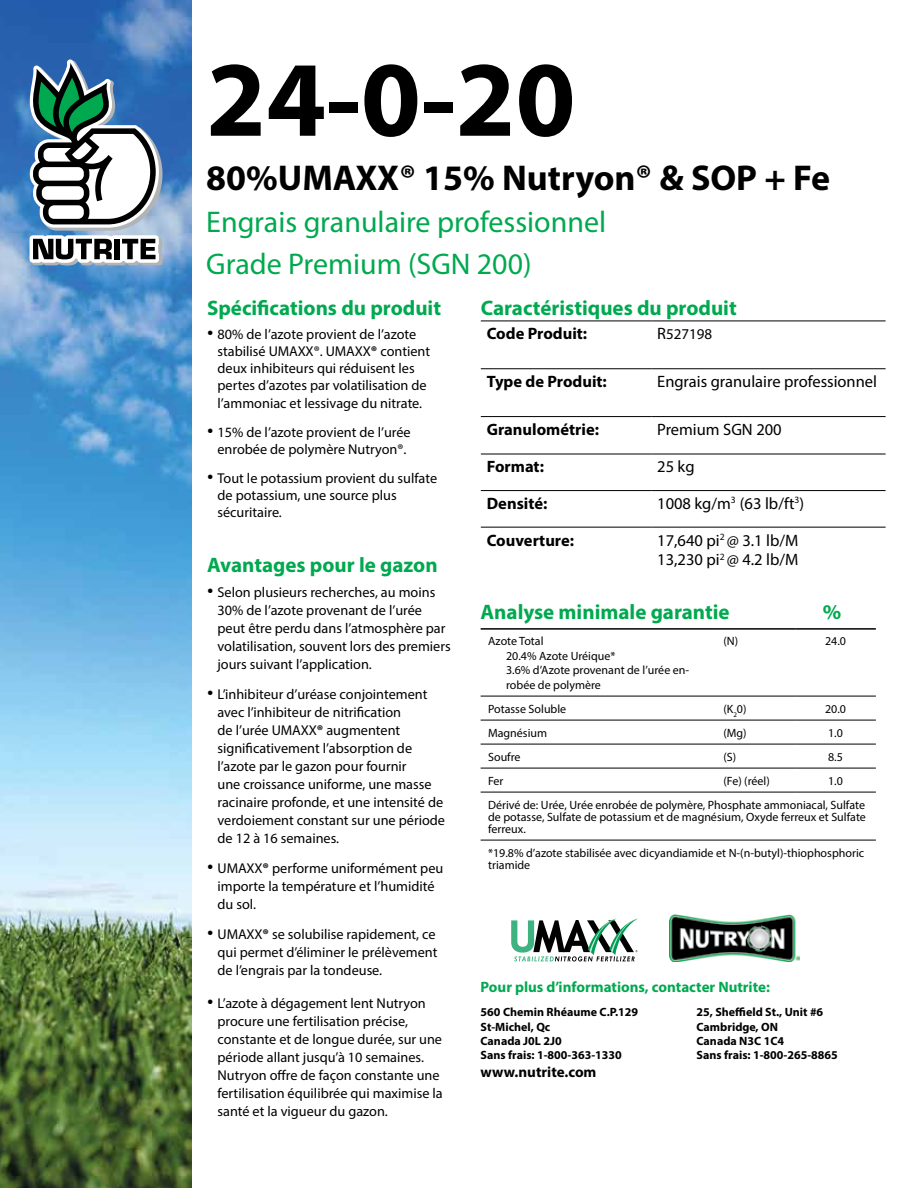
<style>
.page{position:relative;width:918px;height:1188px;background:#fff}
.page>*{position:absolute;margin:0;border:0;box-sizing:border-box;transform-origin:0 0}
.t1{font:700 108px "Myriad Pro";color:#000}
.t2{font:700 36px "Myriad Pro";color:#000}
.t3{font:30px/42px "Myriad Pro";color:#00a94f}
.t4{font:700 21px "Myriad Pro";color:#00a94f}
.t5{font:16.5px/19.8px "Myriad Pro";color:#000}
.t6{font:700 16.5px "Myriad Pro";color:#000}
.t7{font:700 15px "Myriad Pro";color:#00a94f}
.t8{font:700 15px "Myriad Pro";color:#000}
.t9{font:15px "Myriad Pro";color:#000}
.t10{font:14.25px/18px "Myriad Pro";color:#000}
.t11{font:12px/14.4px "Myriad Pro";color:#000}
.t12{font:700 12px "Myriad Pro";color:#000}
.s1{font-family:"Calisto";font-size:18px}
.s2{font-weight:700}
.s3{font-size:16.5px}
</style>
<div class="page">
<img style="left:0;top:0;width:191px;height:1188px">
<svg style="left:30px;top:59px;width:133px;height:207px"></svg>
<hr style="left:481px;top:490px;width:170px;height:1px;background:#000">
<hr style="left:651px;top:490px;width:235px;height:1px;background:#000">
<hr style="left:481px;top:527px;width:170px;height:1px;background:#000">
<hr style="left:651px;top:527px;width:235px;height:1px;background:#000">
<hr style="left:481px;top:416px;width:170px;height:1px;background:#000">
<hr style="left:651px;top:416px;width:235px;height:1px;background:#000">
<hr style="left:481px;top:454px;width:170px;height:1px;background:#000">
<hr style="left:651px;top:454px;width:235px;height:1px;background:#000">
<hr style="left:481px;top:321px;width:170px;height:1px;background:#000">
<hr style="left:651px;top:321px;width:235px;height:1px;background:#000">
<hr style="left:481px;top:368px;width:170px;height:1px;background:#000">
<hr style="left:651px;top:368px;width:235px;height:1px;background:#000">
<hr style="left:481px;top:628px;width:235px;height:2px;background:#000">
<hr style="left:716px;top:628px;width:79px;height:2px;background:#000">
<hr style="left:795px;top:628px;width:81px;height:2px;background:#000">
<hr style="left:716px;top:696px;width:79px;height:1px;background:#000">
<hr style="left:481px;top:696px;width:235px;height:1px;background:#000">
<hr style="left:795px;top:696px;width:81px;height:1px;background:#000">
<hr style="left:481px;top:720px;width:235px;height:1px;background:#000">
<hr style="left:716px;top:720px;width:79px;height:1px;background:#000">
<hr style="left:795px;top:720px;width:81px;height:1px;background:#000">
<hr style="left:481px;top:744px;width:235px;height:1px;background:#000">
<hr style="left:716px;top:744px;width:79px;height:1px;background:#000">
<hr style="left:795px;top:744px;width:81px;height:1px;background:#000">
<hr style="left:481px;top:768px;width:235px;height:1px;background:#000">
<hr style="left:716px;top:768px;width:79px;height:1px;background:#000">
<hr style="left:795px;top:768px;width:81px;height:1px;background:#000">
<hr style="left:481px;top:792px;width:235px;height:1px;background:#000">
<hr style="left:716px;top:792px;width:79px;height:1px;background:#000">
<hr style="left:795px;top:792px;width:81px;height:1px;background:#000">
<hr style="left:481px;top:840px;width:235px;height:1px;background:#000">
<hr style="left:716px;top:840px;width:79px;height:1px;background:#000">
<hr style="left:795px;top:840px;width:81px;height:1px;background:#000">
<img style="left:670px;top:915px;width:130px;height:47px">
<svg style="left:511px;top:918px;width:127px;height:44px"></svg>
<h1 class="t1" style="left:206px;top:29px;width:371px">24-0-20</h1>
<h2 class="t2" style="left:206px;top:154px;width:625px">80%UMAXX® 15% Nutryon® &amp; SOP + Fe</h2>
<h3 class="t3" style="left:206px;top:200px;width:401px">Engrais granulaire professionnel<br>Grade Premium (SGN 200)</h3>
<h3 class="t4" style="left:207px;top:294px;width:236px">Spécifications du produit</h3>
<p class="t10" style="left:218px;top:326px;width:214px;line-height:17.1px;text-indent:-10px"><span class="s1">•</span> 80% de l’azote provient de l’azote stabilisé UMAXX®. UMAXX<span class="s2">®</span> contient deux inhibiteurs qui réduisent les pertes d’azotes par volatilisation de l’ammoniac et lessivage du nitrate.</p>
<p class="t10" style="left:207px;top:423px;width:205px;line-height:17.1px;text-align:center"><span class="s1">•</span> 15% de l’azote provient de l’urée enrobée de polymère Nutryon®.</p>
<p class="t10" style="left:218px;top:469px;width:221px;line-height:17.1px;text-indent:-10px"><span class="s1">•</span> Tout le potassium provient du sulfate de potassium, une source plus sécuritaire.</p>
<h3 class="t4" style="left:207px;top:551px;width:232px">Avantages pour le gazon</h3>
<p class="t10" style="left:218px;top:583px;width:235px;text-indent:-10px"><span class="s1">•</span> Selon plusieurs recherches, au moins 30% de l’azote provenant de l’urée peut être perdu dans l’atmosphère par volatilisation, souvent lors des premiers jours suivant l’application.</p>
<p class="t10" style="left:218px;top:685px;width:229px;text-indent:-10px"><span class="s1">•</span> L’inhibiteur d’uréase conjointement avec l’inhibiteur de nitrification<br>de l’urée UMAXX<span class="s2">®</span> augmentent significativement l’absorption de l’azote par le gazon pour fournir<br>une croissance uniforme, une masse racinaire profonde, et une intensité de verdoiement constant sur une période de 12 à 16 semaines.</p>
<p class="t10" style="left:218px;top:859px;width:227px;text-indent:-10px"><span class="s1">•</span> UMAXX<span class="s2">®</span> performe uniformément peu importe la température et l’humidité du sol.</p>
<p class="t10" style="left:218px;top:925px;width:221px;text-indent:-10px"><span class="s1">•</span> UMAXX<span class="s2">®</span> se solubilise rapidement, ce qui permet d’éliminer le prélèvement de l’engrais par la tondeuse.</p>
<p class="t10" style="left:218px;top:994px;width:227px;text-indent:-10px"><span class="s1">•</span> L’azote à dégagement lent Nutryon procure une fertilisation précise, constante et de longue durée, sur une période allant jusqu’à 10 semaines.<br>Nutryon offre de façon constante une fertilisation équilibrée qui maximise la santé et la vigueur du gazon.</p>
<h3 class="t4" style="left:481px;top:294px;width:257px">Caractéristiques du produit</h3>
<p class="t6" style="left:487px;top:323px;width:102px">Code Produit:</p>
<p class="t9" style="left:657px;top:325px;width:57px"><span class="s3">R</span>527198</p>
<p class="t6" style="left:487px;top:371px;width:122px">Type de Produit:</p>
<p class="t5" style="left:657px;top:371px;width:221px">Engrais granulaire professionnel</p>
<p class="t6" style="left:487px;top:419px;width:114px">Granulométrie:</p>
<p class="t5" style="left:657px;top:419px;width:126px">Premium SGN 200</p>
<p class="t6" style="left:487px;top:456px;width:59px">Format:</p>
<p class="t5" style="left:657px;top:457px;width:39px">25 kg</p>
<p class="t6" style="left:487px;top:493px;width:62px">Densité:</p>
<p class="t5" style="left:657px;top:493px;width:148px">1008 kg/m<sup>3</sup> (63 lb/ft<sup>3</sup>)</p>
<p class="t6" style="left:487px;top:529px;width:89px">Couverture:</p>
<p class="t5" style="left:657px;top:530px;width:143px">17,640 pi<sup>2</sup> @ 3.1 lb/M<br>13,230 pi<sup>2</sup> @ 4.2 lb/M</p>
<h3 class="t4" style="left:481px;top:599px;width:250px">Analyse minimale garantie</h3>
<h3 class="t4" style="left:823px;top:599px;width:20px">%</h3>
<p class="t11" style="left:506px;top:634px;width:185px;text-indent:-18px">Azote Total<br>20.4% Azote Uréique*<br>3.6% d’Azote provenant de l’urée en&shy;robée de polymère</p>
<p class="t11" style="left:723px;top:634px;width:16px">(N)</p>
<p class="t11" style="left:825px;top:634px;width:22px">24.0</p>
<p class="t11" style="left:488px;top:701px;width:80px">Potasse Soluble</p>
<p class="t11" style="left:723px;top:701px;width:25px">(K<sub>2</sub>0)</p>
<p class="t11" style="left:825px;top:701px;width:22px">20.0</p>
<p class="t11" style="left:488px;top:725px;width:60px">Magnésium</p>
<p class="t11" style="left:723px;top:725px;width:25px">(Mg)</p>
<p class="t11" style="left:828px;top:725px;width:16px">1.0</p>
<p class="t11" style="left:488px;top:749px;width:34px">Soufre</p>
<p class="t11" style="left:723px;top:749px;width:14px">(S)</p>
<p class="t11" style="left:828px;top:749px;width:16px">8.5</p>
<p class="t11" style="left:488px;top:773px;width:17px">Fer</p>
<p class="t11" style="left:723px;top:773px;width:48px">(Fe) (réel)</p>
<p class="t11" style="left:488px;top:768px;width:378px;line-height:24px;text-indent:340px">1.0<br>Dérivé de: Urée, Urée enrobée de polymère, Phosphate ammoniacal, Sulfate</p>
<p class="t11" style="left:488px;top:810px;width:379px;line-height:12px">de potasse, Sulfate de potassium et de magnésium, Oxyde ferreux et Sulfate ferreux.</p>
<p class="t11" style="left:488px;top:846px;width:378px;line-height:12px">*19.8% d’azote stabilisée avec dicyandiamide et N-(n-butyl)-thiophosphoric triamide</p>
<p class="t7" style="left:481px;top:977px;width:291px">Pour plus d’informations, contacter Nutrite:</p>
<p class="t12" style="left:481px;top:1004px;width:159px">560 Chemin Rhéaume C.P.129</p>
<p class="t12" style="left:697px;top:1004px;width:128px">25, Sheffield St., Unit #6</p>
<p class="t12" style="left:481px;top:1019px;width:71px">St-Michel, Qc</p>
<p class="t12" style="left:697px;top:1019px;width:83px">Cambridge, ON</p>
<p class="t12" style="left:481px;top:1033px;width:83px">Canada J0L 2J0</p>
<p class="t12" style="left:697px;top:1033px;width:89px">Canada N3C 1C4</p>
<p class="t12" style="left:481px;top:1048px;width:143px">Sans frais: 1-800-363-1330</p>
<p class="t12" style="left:697px;top:1048px;width:143px">Sans frais: 1-800-265-8865</p>
<p class="t8" style="left:481px;top:1063px;width:117px">www.nutrite.com</p>
</div>
